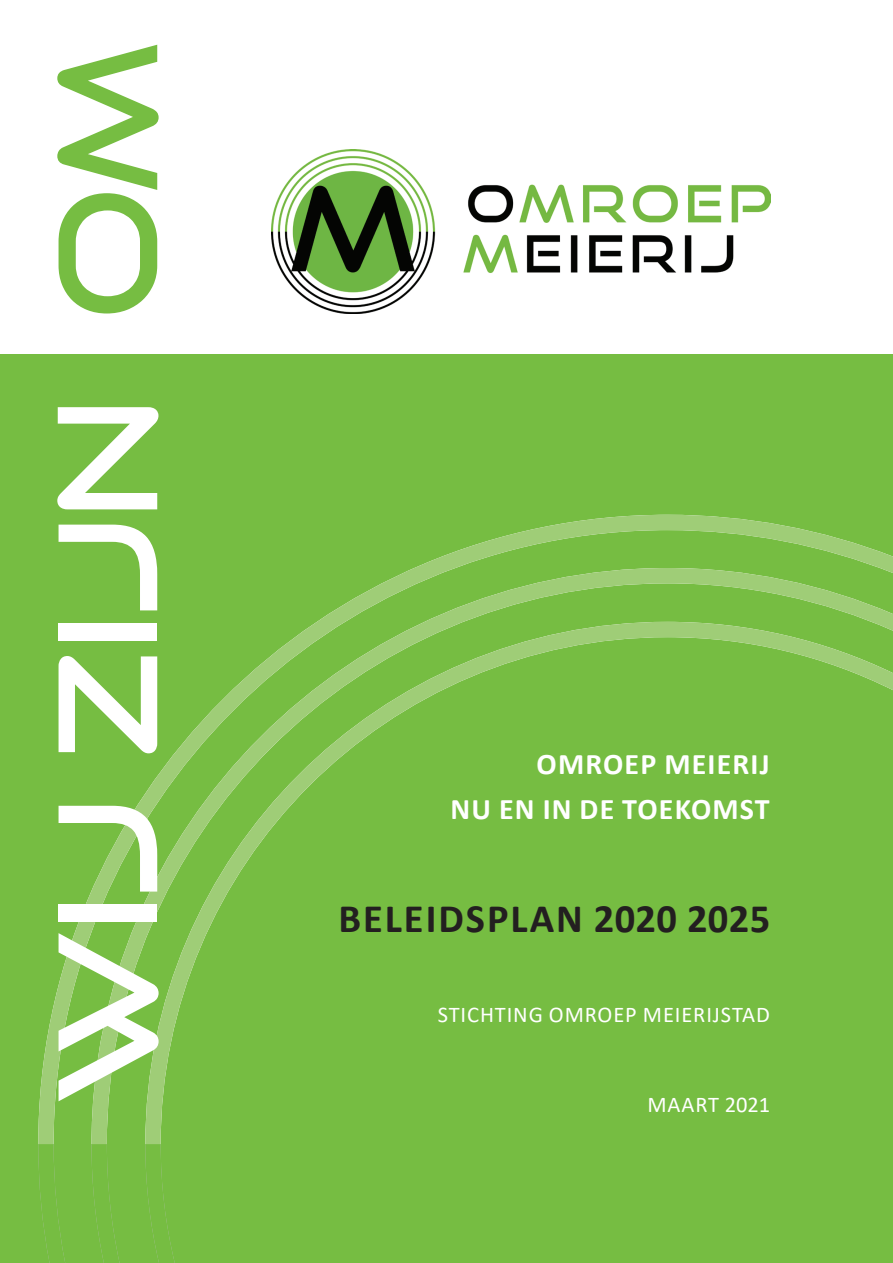
<style>
.page{position:relative;width:893px;height:1263px;background:#fff}
.page>*{position:absolute;margin:0;border:0;box-sizing:border-box;transform-origin:0 0}
.t1{font:135.75px "Good Times Rg";color:#fff}
.t2{font:700 40.5px "Calibri";letter-spacing:.05em;color:#231f20}
.t3{font:700 30px/45px "Calibri";letter-spacing:.04em;color:#fff;text-align:right}
.t4{font:22.5px "Calibri";letter-spacing:.04em;color:#fff}
.s1{color:#76bd42}
</style>
<div class="page">
<div style="left:0;top:354px;width:893px;height:909px;background:#76bd42"></div>
<svg style="left:145px;top:1144px;width:30px;height:119px"></svg>
<svg style="left:92px;top:1144px;width:28px;height:119px"></svg>
<svg style="left:38px;top:1144px;width:27px;height:119px"></svg>
<svg style="left:38px;top:515px;width:855px;height:629px"></svg>
<img style="left:271px;top:150px;width:499px;height:163px">
<h1 class="t1" style="left:25px;top:1103px;width:1063px;rotate:-90deg">WIJ ZIJN <span class="s1">OM</span></h1>
<h3 class="t3" style="left:451px;top:741px;width:321px">OMROEP MEIERIJ<br>NU EN IN DE TOEKOMST</h3>
<h2 class="t2" style="left:338px;top:889px;width:433px">BELEIDSPLAN 2020 2025</h2>
<p class="t4" style="left:438px;top:998px;width:334px">STICHTING OMROEP MEIERIJSTAD</p>
<p class="t4" style="left:647px;top:1088px;width:124px">MAART 2021</p>
</div>
